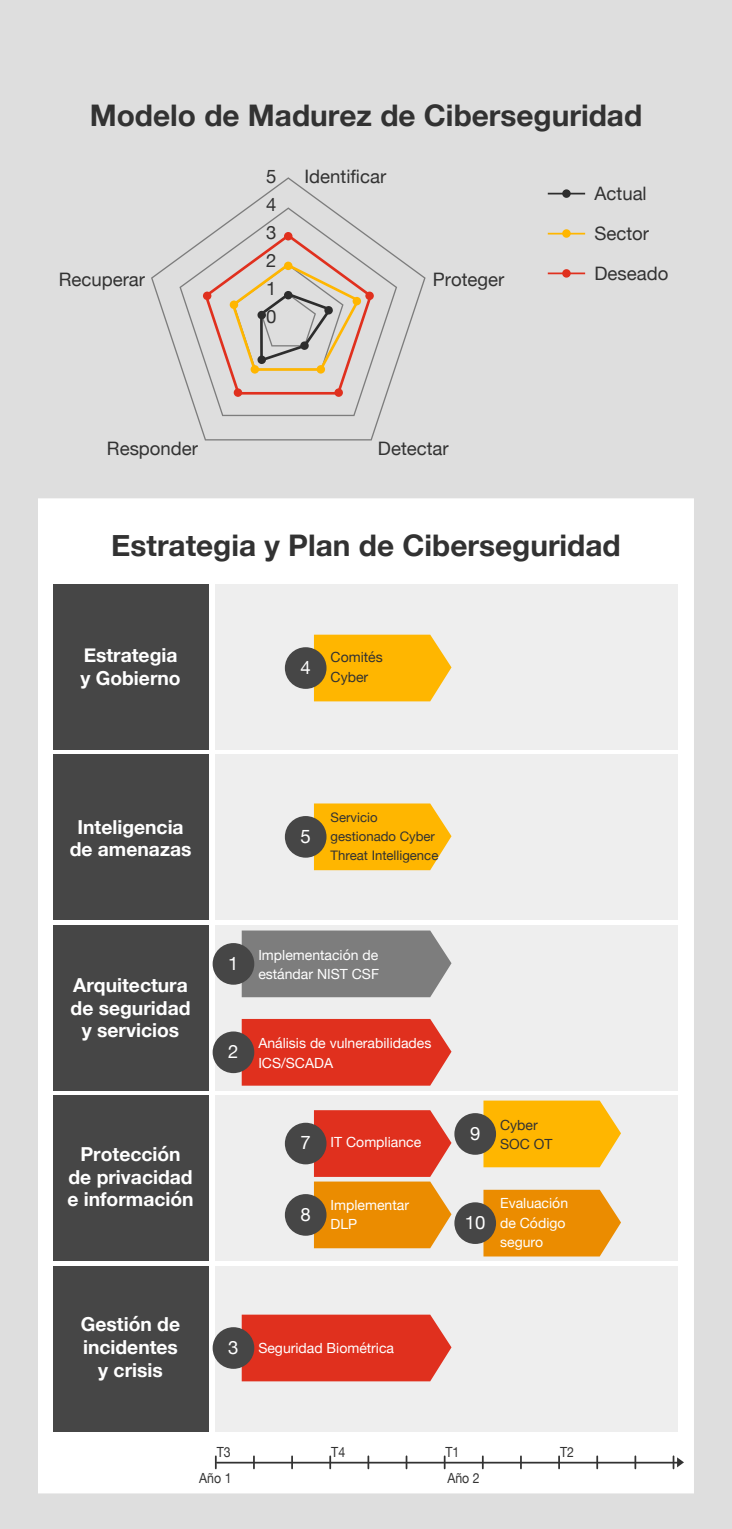
<style>
.page{position:relative;width:732px;height:1529px;background:#fff}
.page>*{position:absolute;margin:0;border:0;box-sizing:border-box;transform-origin:0 0}
.t1{font:700 29.75px "Helvetica Neue";color:#323232}
.t2{font:700 19.25px/22.8px "Helvetica Neue";color:#fff;text-align:center}
.t3{font:18.55px/28px "Helvetica Neue";color:#323232}
.t4{font:18.55px "Helvetica Neue";color:#fff}
.t5{font:14px/19.2px "Helvetica Neue";color:#fff}
.t6{font:14px/19.2px "Helvetica Neue";color:#323232}
.t7{font:14px "Helvetica Neue";color:#323232;scale:.88 1}
.t8{font:13.12px/19.2px "Helvetica Neue";color:#323232}
.s1{font-size:18.55px}
</style>
<div class="page">
<div style="left:0;top:0;width:731px;height:1528px;background:#dedede"></div>
<div style="left:38px;top:498px;width:655px;height:994px;background:#fff"></div>
<svg style="left:151px;top:177px;width:274px;height:263px"></svg>
<svg style="left:179px;top:207px;width:218px;height:209px"></svg>
<svg style="left:204px;top:234px;width:168px;height:160px"></svg>
<div style="left:284px;top:232px;width:8px;height:8px;background:#e0301e;border-radius:50%"></div>
<div style="left:365px;top:291px;width:8px;height:9px;background:#e0301e;border-radius:50%"></div>
<div style="left:352px;top:297px;width:9px;height:8px;background:#ffb600;border-radius:50%"></div>
<div style="left:229px;top:300px;width:9px;height:9px;background:#ffb600;border-radius:50%"></div>
<div style="left:284px;top:261px;width:8px;height:9px;background:#ffb600;border-radius:50%"></div>
<div style="left:284px;top:291px;width:8px;height:8px;background:#2d2d2d;border-radius:50%"></div>
<svg style="left:324px;top:305px;width:9px;height:10px"></svg>
<div style="left:300px;top:341px;width:9px;height:9px;background:#2d2d2d;border-radius:4px"></div>
<div style="left:257px;top:355px;width:9px;height:9px;background:#2d2d2d;border-radius:4px"></div>
<div style="left:257px;top:310px;width:9px;height:9px;background:#2d2d2d;border-radius:4px"></div>
<div style="left:316px;top:365px;width:9px;height:8px;background:#ffb600;border-radius:50%"></div>
<div style="left:250px;top:365px;width:9px;height:8px;background:#ffb600;border-radius:50%"></div>
<div style="left:203px;top:291px;width:8px;height:9px;background:#e0301e;border-radius:50%"></div>
<svg style="left:233px;top:388px;width:9px;height:9px"></svg>
<div style="left:334px;top:388px;width:9px;height:9px;background:#e0301e;border-radius:50%"></div>
<hr style="left:547px;top:272px;width:38px;height:2px;background:#e0301e">
<div style="left:562px;top:269px;width:8px;height:8px;background:#e0301e;border-radius:50%"></div>
<hr style="left:547px;top:233px;width:38px;height:1px;background:#ffb600">
<div style="left:562px;top:229px;width:8px;height:9px;background:#ffb600;border-radius:50%"></div>
<hr style="left:547px;top:193px;width:38px;height:1px;background:#2d2d2d">
<div style="left:562px;top:189px;width:8px;height:9px;background:#2d2d2d;border-radius:50%"></div>
<hr style="left:217px;top:1461px;width:460px;height:2px;background:#323232">
<svg style="left:215px;top:1455px;width:1px;height:12px"></svg>
<svg style="left:253px;top:1455px;width:2px;height:12px"></svg>
<svg style="left:291px;top:1455px;width:2px;height:12px"></svg>
<svg style="left:329px;top:1455px;width:2px;height:12px"></svg>
<svg style="left:367px;top:1455px;width:2px;height:12px"></svg>
<svg style="left:405px;top:1455px;width:2px;height:12px"></svg>
<svg style="left:443px;top:1455px;width:2px;height:12px"></svg>
<svg style="left:481px;top:1455px;width:2px;height:12px"></svg>
<svg style="left:634px;top:1455px;width:2px;height:12px"></svg>
<svg style="left:672px;top:1455px;width:11px;height:12px"></svg>
<div style="left:53px;top:583px;width:156px;height:166px;background:#464646"></div>
<div style="left:53px;top:754px;width:156px;height:165px;background:#464646"></div>
<div style="left:53px;top:925px;width:156px;height:165px;background:#464646"></div>
<div style="left:53px;top:1095px;width:156px;height:165px;background:#464646"></div>
<div style="left:53px;top:1266px;width:156px;height:165px;background:#464646"></div>
<div style="left:215px;top:583px;width:461px;height:166px;background:#eee"></div>
<div style="left:215px;top:754px;width:461px;height:165px;background:#eee"></div>
<div style="left:215px;top:925px;width:461px;height:165px;background:#eee"></div>
<div style="left:215px;top:1095px;width:461px;height:165px;background:#eee"></div>
<div style="left:215px;top:1266px;width:461px;height:165px;background:#eee"></div>
<svg style="left:241px;top:930px;width:210px;height:67px;background:#838383"></svg>
<div style="left:212px;top:942px;width:42px;height:42px;background:#464646;border-radius:50%"></div>
<svg style="left:241px;top:1018px;width:210px;height:67px;background:#e03c2b"></svg>
<div style="left:212px;top:1031px;width:42px;height:41px;background:#464646;border-radius:50%"></div>
<svg style="left:241px;top:1314px;width:210px;height:66px;background:#e03b2a"></svg>
<div style="left:212px;top:1326px;width:42px;height:42px;background:#464646;border-radius:50%"></div>
<svg style="left:314px;top:803px;width:137px;height:67px;background:#fdba14"></svg>
<div style="left:285px;top:816px;width:41px;height:41px;background:#464646;border-radius:50%"></div>
<div style="left:285px;top:1122px;width:41px;height:42px;background:#464646;border-radius:50%"></div>
<svg style="left:483px;top:1100px;width:137px;height:67px;background:#fdba13"></svg>
<div style="left:454px;top:1112px;width:42px;height:42px;background:#464646;border-radius:50%"></div>
<svg style="left:483px;top:1189px;width:137px;height:67px;background:#eb9414"></svg>
<div style="left:454px;top:1202px;width:42px;height:41px;background:#464646;border-radius:50%"></div>
<svg style="left:314px;top:1110px;width:137px;height:137px;background:#e36c28"></svg>
<div style="left:285px;top:1193px;width:41px;height:42px;background:#464646;border-radius:50%"></div>
<svg style="left:314px;top:634px;width:137px;height:67px;background:#fdba14"></svg>
<div style="left:285px;top:647px;width:41px;height:41px;background:#464646;border-radius:50%"></div>
<h1 class="t1" style="left:90px;top:92px;width:553px">Modelo de Madurez de Ciberseguridad</h1>
<h3 class="t3" style="left:266px;top:164px;width:12px">5</h3>
<h3 class="t3" style="left:304px;top:164px;width:83px">Identificar</h3>
<h3 class="t3" style="left:594px;top:175px;width:56px;line-height:39.7px">Actual<br>Sector</h3>
<h3 class="t3" style="left:266px;top:192px;width:12px;text-align:justify">4<br>3<br>2<br>1<br>0</h3>
<h3 class="t3" style="left:59px;top:266px;width:88px">Recuperar</h3>
<h3 class="t3" style="left:594px;top:260px;width:75px">Deseado</h3>
<h3 class="t3" style="left:432px;top:266px;width:73px">Proteger</h3>
<h3 class="t3" style="left:107px;top:435px;width:92px">Responder</h3>
<h3 class="t3" style="left:378px;top:435px;width:72px">Detectar</h3>
<h1 class="t1" style="left:111px;top:522px;width:510px">Estrategia y Plan de Ciberseguridad</h1>
<h2 class="t2" style="left:80px;top:644px;width:102px;text-align:left">Estrategia y Gobierno</h2>
<h3 class="t4" style="left:300px;top:653px;width:12px">4</h3>
<p class="t6" style="left:330px;top:648px;width:54px">Comités<br>Cyber</p>
<h2 class="t2" style="left:70px;top:815px;width:123px">Inteligencia de amenazas</h2>
<h2 class="t2" style="left:71px;top:974px;width:121px">Arquitectura de seguridad y servicios</h2>
<h2 class="t2" style="left:67px;top:1142px;width:128px">Protección de privacidad e información</h2>
<h2 class="t2" style="left:81px;top:1313px;width:101px">Gestión de incidentes y crisis</h2>
<h3 class="t4" style="left:300px;top:822px;width:12px">5</h3>
<p class="t8" style="left:330px;top:808px;width:109px">Servicio gestionado Cyber<br>Threat Intelligence</p>
<h3 class="t4" style="left:228px;top:949px;width:12px">1</h3>
<p class="t5" style="left:258px;top:945px;width:122px">Implementación de estándar NIST CSF</p>
<h3 class="t4" style="left:228px;top:1037px;width:12px">2</h3>
<p class="t5" style="left:258px;top:1034px;width:174px">Análisis de vulnerabilidades<br>ICS/SCADA</p>
<p class="t5" style="left:300px;top:1133px;width:122px"><span class="s1">7</span> IT Compliance</p>
<h3 class="t4" style="left:300px;top:1200px;width:12px">8</h3>
<p class="t5" style="left:330px;top:1195px;width:80px">Implementar<br>DLP</p>
<h3 class="t4" style="left:470px;top:1119px;width:12px">9</h3>
<p class="t6" style="left:500px;top:1115px;width:54px">Cyber<br>SOC OT</p>
<h3 class="t4" style="left:464px;top:1208px;width:22px">10</h3>
<p class="t5" style="left:500px;top:1194px;width:69px">Evaluación de Código seguro</p>
<p class="t5" style="left:228px;top:1338px;width:167px"><span class="s1">3</span> Seguridad Biométrica</p>
<p class="t7" style="left:217px;top:1441px;width:17px">T3</p>
<p class="t7" style="left:331px;top:1441px;width:17px">T4</p>
<p class="t7" style="left:445px;top:1441px;width:17px">T1</p>
<p class="t7" style="left:560px;top:1441px;width:17px">T2</p>
<p class="t7" style="left:447px;top:1467px;width:38px">Año 2</p>
<p class="t7" style="left:199px;top:1467px;width:38px">Año 1</p>
</div>
